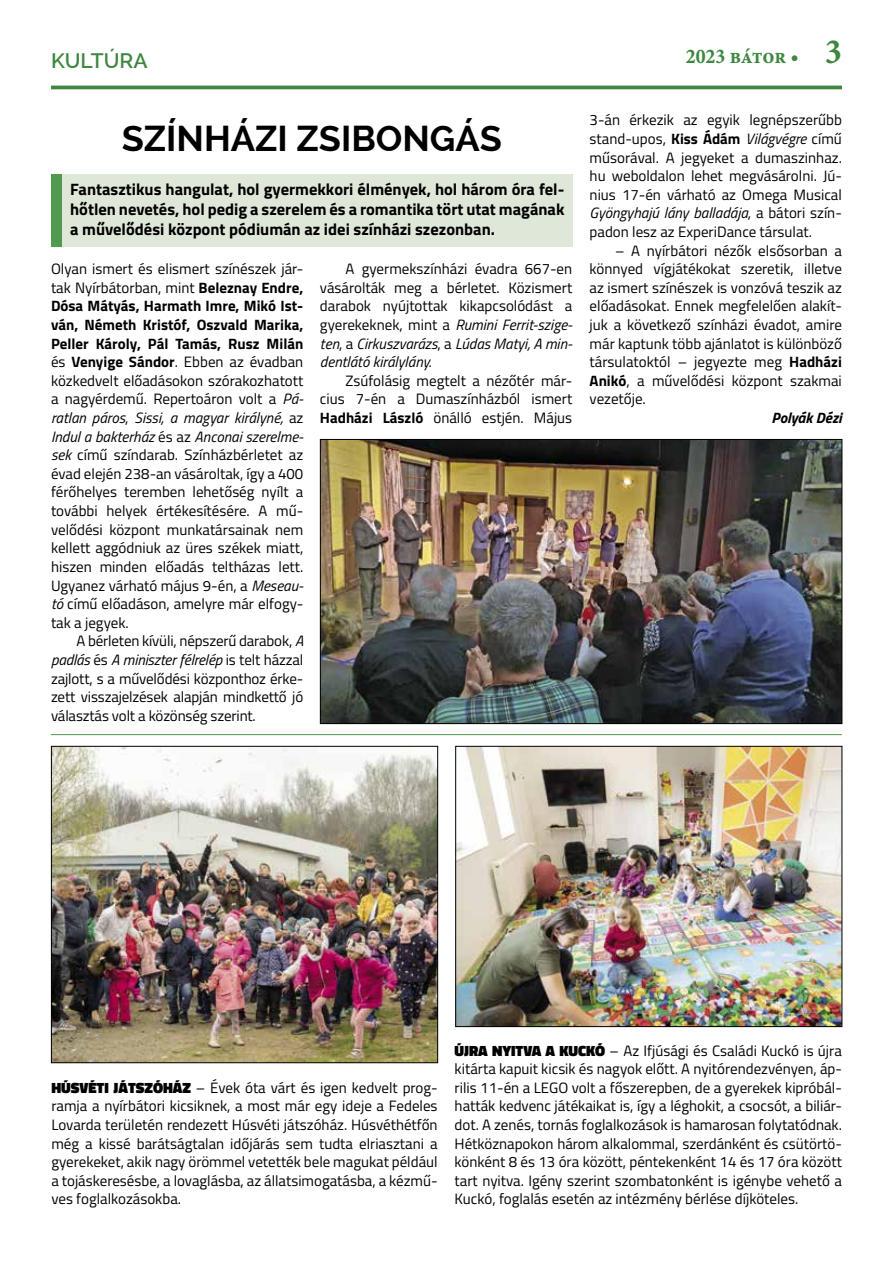
<style>
.page{position:relative;width:893px;height:1263px;background:#fff}
.page>*{position:absolute;margin:0;border:0;box-sizing:border-box;transform-origin:0 0}
.t1{font:700 36px "Raleway";color:#000}
.t2{font:21px "Minion Pro Bold Cn Capt";letter-spacing:-.005em;color:#3f8741}
.t3{font:600 21px "Raleway";color:#3f8741}
.t4{font:700 16.5px/19.8px "Titillium";color:#000;text-align:justify}
.t5{font:15px/18.6px "Titillium";color:#000;text-align:justify}
.t6{font:italic 700 15px "Titillium";color:#000}
.s1{font-size:35.55px}
.s2{font-weight:700}
.s3{font-style:italic}
.s4{font-weight:900}
</style>
<div class="page">
<hr style="left:51px;top:86px;width:791px;height:3px;background:#3f8741">
<div style="left:51px;top:174px;width:522px;height:73px;background:#dfe8d8"></div>
<div style="left:51px;top:175px;width:11px;height:72px;background:#509a50"></div>
<img style="left:322px;top:441px;width:518px;height:281px">
<div style="left:320px;top:439px;width:522px;height:285px;border:1px solid #000"></div>
<img style="left:53px;top:748px;width:383px;height:313px">
<div style="left:51px;top:746px;width:387px;height:317px;border:1px solid #000"></div>
<img style="left:457px;top:748px;width:383px;height:277px">
<div style="left:455px;top:746px;width:387px;height:281px;border:1px solid #000"></div>
<hr style="left:51px;top:734px;width:791px;height:1px;background:#509a50">
<h2 class="t3" style="left:51px;top:48px;width:98px">KULTÚRA</h2>
<h2 class="t2" style="left:686px;top:42px;width:158px">2023 bátor • <span class="s1">3</span></h2>
<h1 class="t1" style="left:122px;top:118px;width:382px">SZÍNHÁZI ZSIBONGÁS</h1>
<p class="t4" style="left:70px;top:179px;width:496px">Fantasztikus hangulat, hol gyermekkori élmények, hol három óra fel&shy;hőtlen nevetés, hol pedig a szerelem és a romantika tört utat magának a művelődési központ pódiumán az idei színházi szezonban.</p>
<p class="t5" style="left:51px;top:259px;width:254px">Olyan ismert és elismert színészek jár&shy;tak Nyírbátorban, mint <span class="s2">Beleznay Endre, Dósa Mátyás, Harmath Imre, Mikó Ist&shy;ván, Németh Kristóf, Oszvald Marika, Peller Károly, Pál Tamás, Rusz Milán </span>és <span class="s2">Venyige Sándor</span>. Ebben az évadban közkedvelt előadásokon szórakozhatott a nagyérdemű. Repertoáron volt a <span class="s3">Pá&shy;ratlan páros</span>, <span class="s3">Sissi, a magyar királyné,</span> az <span class="s3">Indul a bakterház</span> és az <span class="s3">Anconai szerelme&shy;sek</span> című színdarab. Színházbérletet az évad elején 238-an vásároltak, így a 400 férőhelyes teremben lehetőség nyílt a további helyek értékesítésére. A mű&shy;velődési központ munkatársainak nem kellett aggódniuk az üres székek miatt, hiszen minden előadás teltházas lett.<br>Ugyanez várható május 9-én, a <span class="s3">Meseau&shy;tó</span> című előadáson, amelyre már elfogy&shy;tak a jegyek.</p>
<p class="t5" style="left:51px;top:631px;width:254px;text-indent:26px">A bérleten kívüli, népszerű darabok, <span class="s3">A padlás</span> és <span class="s3">A miniszter félrelép</span> is telt házzal zajlott, s a művelődési központhoz érke&shy;zett visszajelzések alapján mindkettő jó választás volt a közönség szerint.</p>
<p class="t5" style="left:320px;top:259px;width:254px;text-indent:26px">A gyermekszínházi évadra 667-en vásárolták meg a bérletet. Közismert darabok nyújtottak kikapcsolódást a gyerekeknek, mint a <span class="s3">Rumini Ferrit-szige&shy;ten</span>, a <span class="s3">Cirkuszvarázs</span>, a <span class="s3">Lúdas Matyi, A min&shy;dentlátó királylány.</span></p>
<p class="t5" style="left:320px;top:371px;width:254px;text-indent:26px">Zsúfolásig megtelt a nézőtér már&shy;cius 7-én a Dumaszínházból ismert <span class="s2">Hadházi László</span> önálló estjén. Május</p>
<p class="t5" style="left:590px;top:110px;width:254px">3-án érkezik az egyik legnépszerűbb stand-upos, <span class="s2">Kiss Ádám</span> <span class="s3">Világvégre</span> című műsorával. A jegyeket a dumaszinhaz. hu weboldalon lehet megvásárolni. Jú&shy;nius 17-én várható az Omega Musical <span class="s3">Gyöngyhajú lány balladája</span>, a bátori szín&shy;padon lesz az ExperiDance társulat.</p>
<p class="t5" style="left:590px;top:240px;width:254px;text-indent:26px">– A nyírbátori nézők elsősorban a könnyed vígjátékokat szeretik, illetve az ismert színészek is vonzóvá teszik az előadásokat. Ennek megfelelően alakít&shy;juk a következő színházi évadot, amire már kaptunk több ajánlatot is különböző társulatoktól – jegyezte meg <span class="s2">Hadházi Anikó</span>, a művelődési központ szakmai vezetője.</p>
<p class="t6" style="left:771px;top:406px;width:72px">Polyák Dézi</p>
<p class="t5" style="left:51px;top:1077px;width:388px"><span class="s4">HÚSVÉTI JÁTSZÓHÁZ</span> – Évek óta várt és igen kedvelt prog&shy;ramja a nyírbátori kicsiknek, a most már egy ideje a Fedeles Lovarda területén rendezett Húsvéti játszóház. Húsvéthétfőn még a kissé barátságtalan időjárás sem tudta elriasztani a gyerekeket, akik nagy örömmel vetették bele magukat például a tojáskeresésbe, a lovaglásba, az állatsimogatásba, a kézmű&shy;ves foglalkozásokba.</p>
<p class="t5" style="left:455px;top:1040px;width:389px"><span class="s4">ÚJRA NYITVA A KUCKÓ</span> – Az Ifjúsági és Családi Kuckó is újra kitárta kapuit kicsik és nagyok előtt. A nyitórendezvényen, áp&shy;rilis 11-én a LEGO volt a főszerepben, de a gyerekek kipróbál&shy;hatták kedvenc játékaikat is, így a léghokit, a csocsót, a biliár&shy;dot. A zenés, tornás foglalkozások is hamarosan folytatódnak.<br>Hétköznapokon három alkalommal, szerdánként és csütörtö&shy;könként 8 és 13 óra között, péntekenként 14 és 17 óra között tart nyitva. Igény szerint szombatonként is igénybe vehető a Kuckó, foglalás esetén az intézmény bérlése díjköteles.</p>
</div>
